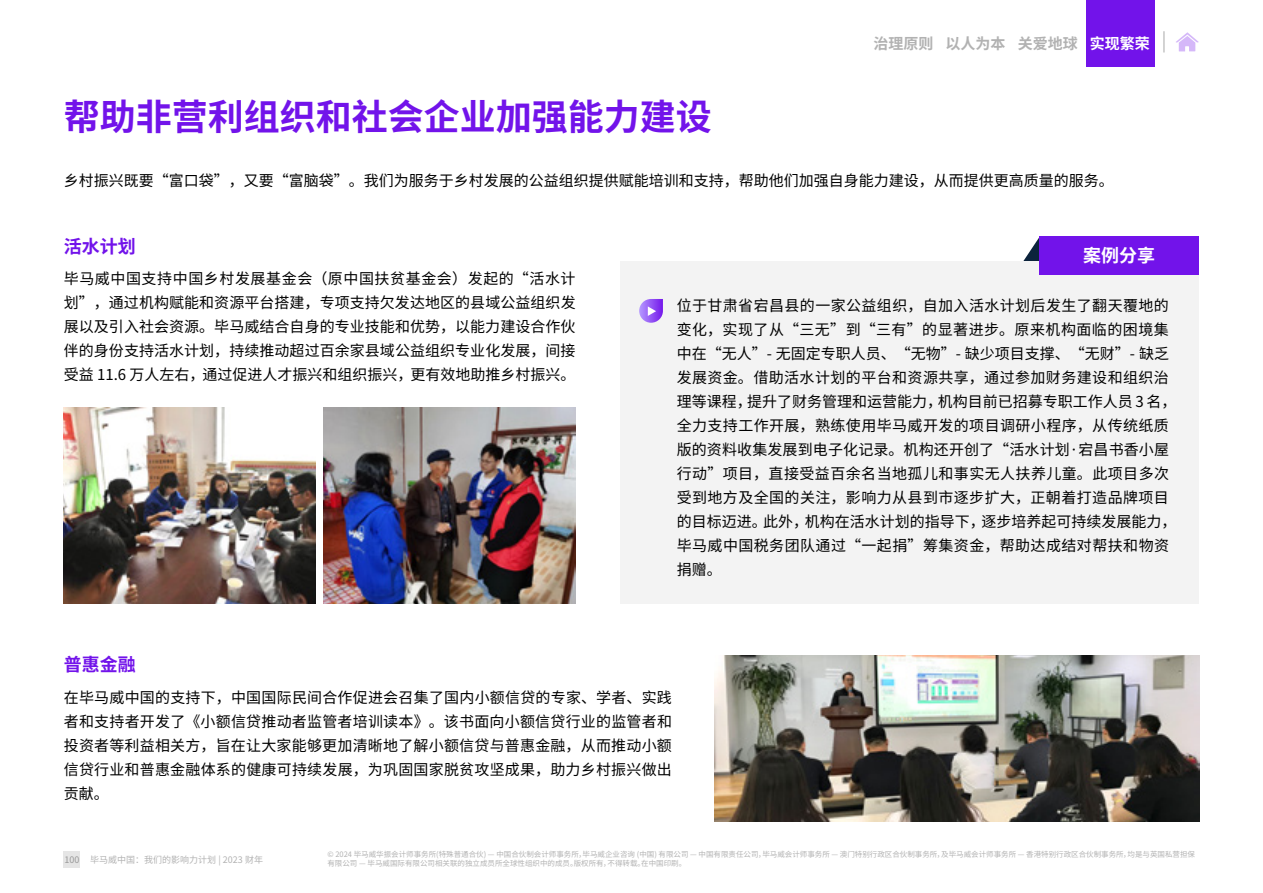
<style>
.page{position:relative;width:1263px;height:893px;background:#fff}
.page>*{position:absolute;margin:0;border:0;box-sizing:border-box;transform-origin:0 0}
.t1{font:700 36px "Noto Sans CJ Ksc";color:#7213ea}
.t2{font:700 18px "Noto Sans CJ Ksc";color:#7213ea}
.t3{font:700 18px "Noto Sans CJ Ksc";color:#fff}
.t4{font:15px/24px "Noto Sans CJ Ksc";letter-spacing:.015em;color:#000;text-align:justify}
.t5{font:700 15px "Noto Sans CJ Ksc";color:#b2b2b2}
.t6{font:9px "Noto Sans CJ Ksc";color:#b2b2b2}
.t7{font:7.5px/9px "Noto Sans CJ Ksc";color:#b2b2b2}
.s1{color:#fff}
.s2{color:#989898}
</style>
<div class="page">
<div style="left:64px;top:851px;width:16px;height:16px;background:#e5e5e5"></div>
<div style="left:1086px;top:0;width:69px;height:67px;background:#7213ea"></div>
<svg style="left:1176px;top:32px;width:23px;height:19px"></svg>
<svg style="left:1163px;top:31px;width:1px;height:22px"></svg>
<img style="left:714px;top:656px;width:485px;height:165px">
<img style="left:64px;top:407px;width:252px;height:197px">
<img style="left:324px;top:407px;width:251px;height:197px">
<svg style="left:1014px;top:238px;width:25px;height:24px"></svg>
<div style="left:621px;top:262px;width:578px;height:342px;background:#f3f3f3"></div>
<div style="left:1039px;top:237px;width:159px;height:38px;background:#7213ea"></div>
<svg style="left:639px;top:299px;width:24px;height:24px"></svg>
<p class="t5" style="left:873px;top:35px;width:278px">治理原则 以人为本 关爱地球 <span class="s1">实现繁荣</span></p>
<h1 class="t1" style="left:64px;top:97px;width:650px">帮助非营利组织和社会企业加强能力建设</h1>
<p class="t4" style="left:64px;top:168px;width:1052px">乡村振兴既要“富口袋”，又要“富脑袋”。我们为服务于乡村发展的公益组织提供赋能培训和支持，帮助他们加强自身能力建设，从而提供更高质量的服务。</p>
<p class="t2" style="left:64px;top:236px;width:73px">活水计划</p>
<p class="t4" style="left:64px;top:267px;width:513px">毕马威中国支持中国乡村发展基金会（原中国扶贫基金会）发起的“活水计划”，通过机构赋能和资源平台搭建，专项支持欠发达地区的县域公益组织发展以及引入社会资源。毕马威结合自身的专业技能和优势，以能力建设合作伙伴的身份支持活水计划，持续推动超过百余家县域公益组织专业化发展，间接受益 11.6 万人左右，通过促进人才振兴和组织振兴，更有效地助推乡村振兴。</p>
<p class="t3" style="left:1083px;top:245px;width:73px">案例分享</p>
<p class="t4" style="left:677px;top:294px;width:501px;text-align:left">位于甘肃省宕昌县的一家公益组织，自加入活水计划后发生了翻天覆地的变化，实现了从“三无”到“三有”的显著进步。原来机构面临的困境集中在“无人”- 无固定专职人员、“无物”- 缺少项目支撑、“无财”- 缺乏发展资金。借助活水计划的平台和资源共享，通过参加财务建设和组织治理等课程，提升了财务管理和运营能力，机构目前已招募专职工作人员 3 名，全力支持工作开展，熟练使用毕马威开发的项目调研小程序，从传统纸质版的资料收集发展到电子化记录。机构还开创了“活水计划·宕昌书香小屋行动”项目，直接受益百余名当地孤儿和事实无人扶养儿童。此项目多次受到地方及全国的关注，影响力从县到市逐步扩大，正朝着打造品牌项目的目标迈进。此外，机构在活水计划的指导下，逐步培养起可持续发展能力，毕马威中国税务团队通过“一起捐”筹集资金，帮助达成结对帮扶和物资捐赠。</p>
<p class="t2" style="left:64px;top:655px;width:73px">普惠金融</p>
<p class="t4" style="left:64px;top:685px;width:610px">在毕马威中国的支持下，中国国际民间合作促进会召集了国内小额信贷的专家、学者、实践者和支持者开发了《小额信贷推动者监管者培训读本》。该书面向小额信贷行业的监管者和投资者等利益相关方，旨在让大家能够更加清晰地了解小额信贷与普惠金融，从而推动小额信贷行业和普惠金融体系的健康可持续发展，为巩固国家脱贫攻坚成果，助力乡村振兴做出贡献。</p>
<p class="t6" style="left:64px;top:854px;width:200px"><span class="s2">100</span> 毕马威中国：我们的影响力计划 | 2023 财年</p>
<p class="t7" style="left:327px;top:850px;width:869px">© 2024 毕马威华振会计师事务所(特殊普通合伙) — 中国合伙制会计师事务所，毕马威企业咨询 (中国) 有限公司 — 中国有限责任公司，毕马威会计师事务所 — 澳门特别行政区合伙制事务所，及毕马威会计师事务所 — 香港特别行政区合伙制事务所，均是与英国私营担保有限公司 — 毕马威国际有限公司相关联的独立成员所全球性组织中的成员。版权所有，不得转载。在中国印刷。</p>
</div>
